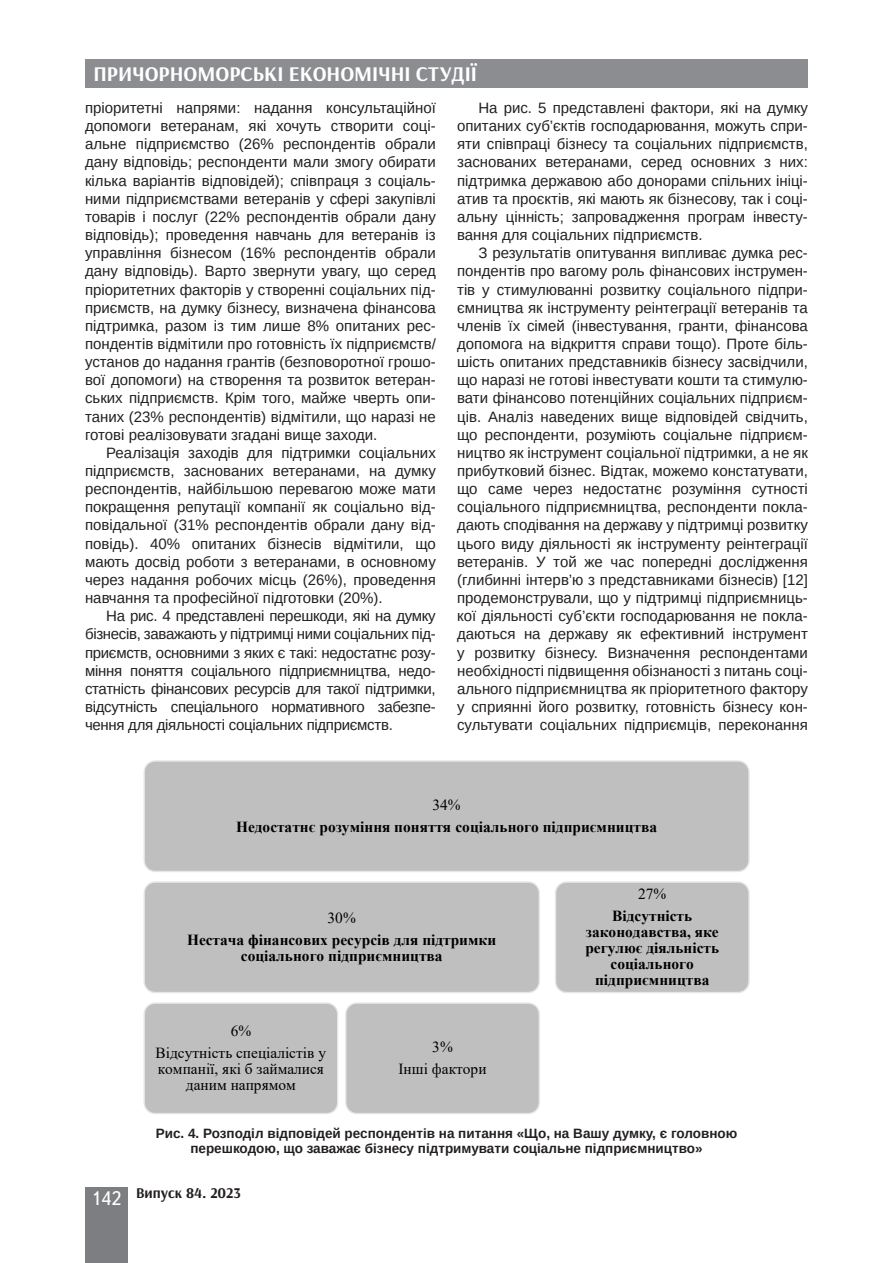
<style>
.page{position:relative;width:893px;height:1263px;background:#fff}
.page>*{position:absolute;margin:0;border:0;box-sizing:border-box;transform-origin:0 0}
.t1{font:700 21px "Arsenal";color:#fff}
.t2{font:700 15.3px/22px "Times New Roman";color:#000;text-align:center}
.t3{font:15.3px/22px "Times New Roman";color:#000;text-align:center}
.Текст_основной_G{font:15px/18.1px "Arimo";color:#231f20;text-align:justify}
.t4{font:700 15px "Arsenal";color:#231f20}
.Рисунок{font:700 13.5px/15px "Arimo";color:#231f20;text-align:center}
.s1{font-weight:400}
.s2{font-family:"Ukrainian Text";font-weight:400;font-size:19.5px;color:#fff}
</style>
<div class="page">
<div style="left:85px;top:59px;width:723px;height:29px;background:#8b8d90"></div>
<div style="left:85px;top:1186px;width:43px;height:76px;background:#7c7e81"></div>
<div style="left:143px;top:761px;width:607px;height:111px;background:#bfbfbf;border:1px solid #e7e6e6;border-radius:11px"></div>
<div style="left:143px;top:881px;width:397px;height:112px;background:#bfbfbf;border:1px solid #e7e6e6;border-radius:11px"></div>
<div style="left:143px;top:1002px;width:195px;height:112px;background:#bfbfbf;border:1px solid #e7e6e6;border-radius:11px"></div>
<div style="left:345px;top:1002px;width:195px;height:112px;background:#bfbfbf;border:1px solid #e7e6e6;border-radius:11px"></div>
<div style="left:555px;top:882px;width:194px;height:110px;background:#bfbfbf;border-radius:11px"></div>
<div style="left:555px;top:881px;width:195px;height:112px;border:1px solid #e7e6e6;border-radius:11px"></div>
<h1 class="t1" style="left:94px;top:61px;width:385px">ПРИЧОРНОМОРСЬКІ ЕКОНОМІЧНІ СТУДІЇ</h1>
<p class="Текст_основной_G" style="left:85px;top:99px;width:352px">пріоритетні напрями: надання консультаційної допомоги ветеранам, які хочуть створити соці&shy;альне підприємство (26% респондентів обрали дану відповідь; респонденти мали змогу обирати кілька варіантів відповідей); співпраця з соціаль&shy;ними підприємствами ветеранів у сфері закупівлі товарів і послуг (22% респондентів обрали дану відповідь); проведення навчань для ветеранів із управління бізнесом (16% респондентів обрали дану відповідь). Варто звернути увагу, що серед пріоритетних факторів у створенні соціальних під&shy;приємств, на думку бізнесу, визначена фінансова підтримка, разом із тим лише 8% опитаних рес&shy;пондентів відмітили про готовність їх підприємств/ установ до надання грантів (безповоротної грошо&shy;вої допомоги) на створення та розвиток ветеран&shy;ських підприємств. Крім того, майже чверть опи&shy;таних (23% респондентів) відмітили, що наразі не готові реалізовувати згадані вище заходи.</p>
<p class="Текст_основной_G" style="left:85px;top:444px;width:352px;text-indent:21px">Реалізація заходів для підтримки соціальних підприємств, заснованих ветеранами, на думку респондентів, найбільшою перевагою може мати покращення репутації компанії як соціально від&shy;повідальної (31% респондентів обрали дану від&shy;повідь). 40% опитаних бізнесів відмітили, що мають досвід роботи з ветеранами, в основному через надання робочих місць (26%), проведення навчання та професійної підготовки (20%).</p>
<p class="Текст_основной_G" style="left:85px;top:607px;width:352px;text-indent:21px">На рис. 4 представлені перешкоди, які на думку бізнесів, заважають у підтримці ними соціальних під&shy;приємств, основними з яких є такі: недостатнє розу&shy;міння поняття соціального підприємництва, недо&shy;статність фінансових ресурсів для такої підтримки, відсутність спеціального нормативного забезпе&shy;чення для діяльності соціальних підприємств.</p>
<p class="Текст_основной_G" style="left:457px;top:99px;width:352px;text-indent:21px">На рис. 5 представлені фактори, які на думку опитаних суб’єктів господарювання, можуть спри&shy;яти співпраці бізнесу та соціальних підприємств, заснованих ветеранами, серед основних з них: підтримка державою або донорами спільних ініці&shy;атив та проєктів, які мають як бізнесову, так і соці&shy;альну цінність; запровадження програм інвесту&shy;вання для соціальних підприємств.</p>
<p class="Текст_основной_G" style="left:457px;top:244px;width:352px;text-indent:21px">З результатів опитування випливає думка рес&shy;пондентів про вагому роль фінансових інструмен&shy;тів у стимулюванні розвитку соціального підпри&shy;ємництва як інструменту реінтеграції ветеранів та членів їх сімей (інвестування, гранти, фінансова допомога на відкриття справи тощо). Проте біль&shy;шість опитаних представників бізнесу засвідчили, що наразі не готові інвестувати кошти та стимулю&shy;вати фінансово потенційних соціальних підприєм&shy;ців. Аналіз наведених вище відповідей свідчить, що респонденти, розуміють соціальне підприєм&shy;ництво як інструмент соціальної підтримки, а не як прибутковий бізнес. Відтак, можемо констатувати, що саме через недостатнє розуміння сутності соціального підприємництва, респонденти покла&shy;дають сподівання на державу у підтримці розвитку цього виду діяльності як інструменту реінтеграції ветеранів. У той же час попередні дослідження (глибинні інтерв’ю з представниками бізнесів) [12] продемонстрували, що у підтримці підприємниць&shy;кої діяльності суб’єкти господарювання не покла&shy;даються на державу як ефективний інструмент у розвитку бізнесу. Визначення респондентами необхідності підвищення обізнаності з питань соці&shy;ального підприємництва як пріоритетного фактору у сприянні його розвитку, готовність бізнесу кон&shy;сультувати соціальних підприємців, переконання</p>
<p class="t2" style="left:236px;top:793px;width:422px"><span class="s1">34%<br></span>Недостатнє розуміння поняття соціального підприємництва</p>
<p class="t2" style="left:187px;top:906px;width:311px"><span class="s1">30%<br></span>Нестача фінансових ресурсів для підтримки</p>
<p class="t2" style="left:241px;top:944px;width:203px">соціального підприємництва</p>
<p class="t3" style="left:156px;top:1019px;width:172px">6%<br>Відсутність спеціалістів у</p>
<p class="t3" style="left:158px;top:1060px;width:168px;line-height:15.9px">компанії, які б займалися даним напрямом</p>
<p class="t3" style="left:398px;top:1035px;width:90px">3%<br>Інші фактори</p>
<p class="t2" style="left:612px;top:882px;width:81px"><span class="s1">27%<br></span>Відсутність</p>
<p class="t2" style="left:585px;top:923px;width:135px;line-height:15.9px">законодавства, яке регулює діяльність соціального підприємництва</p>
<p class="Рисунок" style="left:156px;top:1126px;width:583px">Рис. 4. Розподіл відповідей респондентів на питання «Що, на Вашу думку, є головною перешкодою, що заважає бізнесу підтримувати соціальне підприємництво»</p>
<p class="t4" style="left:91px;top:1183px;width:151px"><span class="s2">142</span> Випуск 84. 2023</p>
</div>
